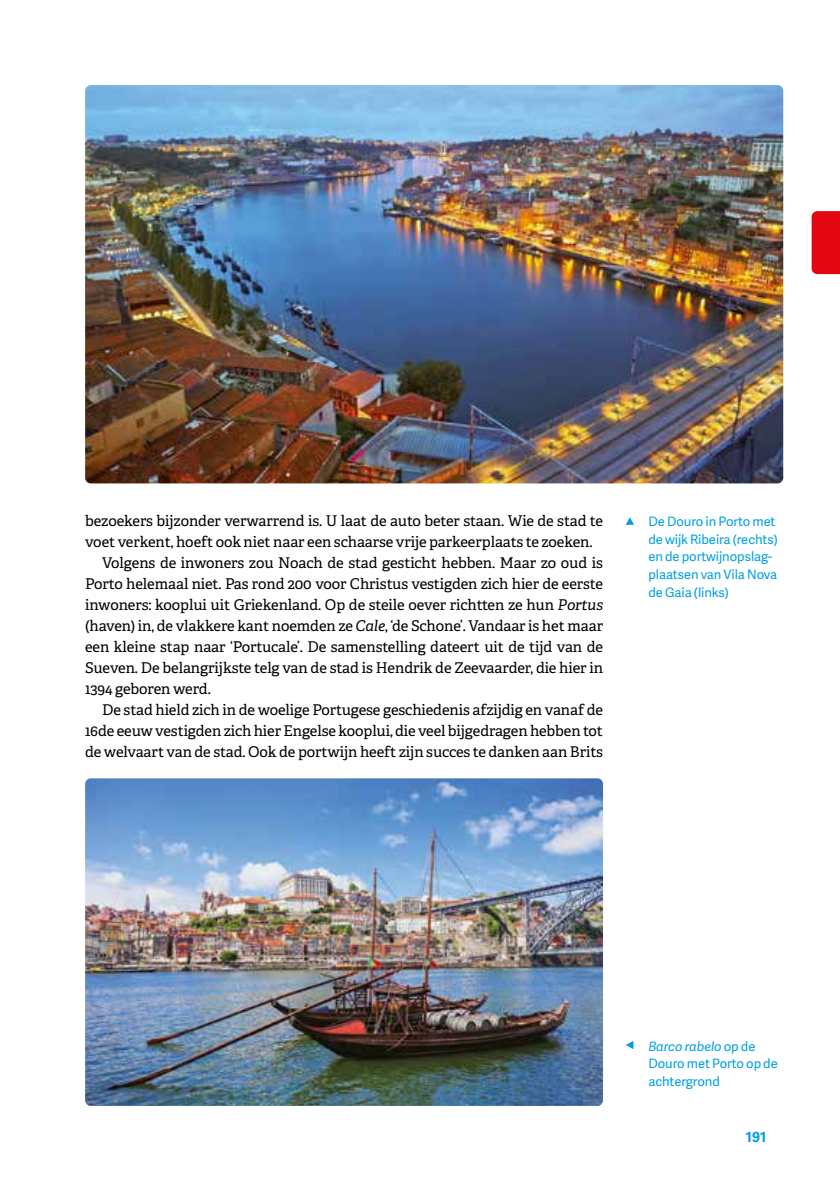
<style>
.page{position:relative;width:840px;height:1191px;background:#fff}
.page>*{position:absolute;margin:0;border:0;box-sizing:border-box;transform-origin:0 0}
.t1{font:14.8px "Adelle";letter-spacing:-.005em;color:#000}
.t2{font:700 14px "Adelle Sans";color:#009fe3}
.t3{font:13px/17.6px "Adelle Sans";letter-spacing:-.005em;color:#009fe3}
.s1{font-style:italic}
</style>
<div class="page">
<img style="left:85px;top:778px;width:517px;height:328px">
<svg style="left:626px;top:1041px;width:7px;height:8px"></svg>
<img style="left:85px;top:85px;width:697px;height:398px">
<svg style="left:625px;top:517px;width:8px;height:8px"></svg>
<div style="left:811px;top:211px;width:28px;height:63px;background:#e30613"></div>
<p class="t1" style="left:85px;top:512px;width:519px">bezoekers bijzonder verwarrend is. U laat de auto beter staan. Wie de stad te</p>
<p class="t1" style="left:85px;top:533px;width:508px">voet verkent, hoeft ook niet naar een schaarse vrije parkeerplaats te zoeken.</p>
<p class="t1" style="left:102px;top:554px;width:502px">Volgens de inwoners zou Noach de stad gesticht hebben. Maar zo oud is</p>
<p class="t1" style="left:85px;top:575px;width:519px">Porto helemaal niet. Pas rond 200 voor Christus vestigden zich hier de eerste</p>
<p class="t1" style="left:85px;top:596px;width:519px">inwoners: kooplui uit Griekenland. Op de steile oever richtten ze hun <span class="s1">Portus</span></p>
<p class="t1" style="left:85px;top:617px;width:519px">(haven) in, de vlakkere kant noemden ze <span class="s1">Cale</span>, ‘de Schone’. Vandaar is het maar</p>
<p class="t1" style="left:85px;top:638px;width:519px">een kleine stap naar ‘Portucale’. De samenstelling dateert uit de tijd van de</p>
<p class="t1" style="left:85px;top:659px;width:519px">Sueven. De belangrijkste telg van de stad is Hendrik de Zeevaarder, die hier in</p>
<p class="t1" style="left:85px;top:680px;width:127px">1394 geboren werd.</p>
<p class="t1" style="left:102px;top:701px;width:502px">De stad hield zich in de woelige Portugese geschiedenis afzijdig en vanaf de</p>
<p class="t1" style="left:85px;top:722px;width:519px">16de eeuw vestigden zich hier Engelse kooplui, die veel bijgedragen hebben tot</p>
<p class="t1" style="left:85px;top:743px;width:519px">de welvaart van de stad. Ook de portwijn heeft zijn succes te danken aan Brits</p>
<p class="t3" style="left:648px;top:512px;width:131px">De Douro in Porto met de wijk Ribeira (rechts) en de portwijnopslag&shy;plaatsen van Vila Nova de Gaia (links)</p>
<p class="t3" style="left:648px;top:1036px;width:131px"><span class="s1">Barco rabelo</span> op de<br>Douro met Porto op de achtergrond</p>
<p class="t2" style="left:745px;top:1126px;width:22px">191</p>
</div>
